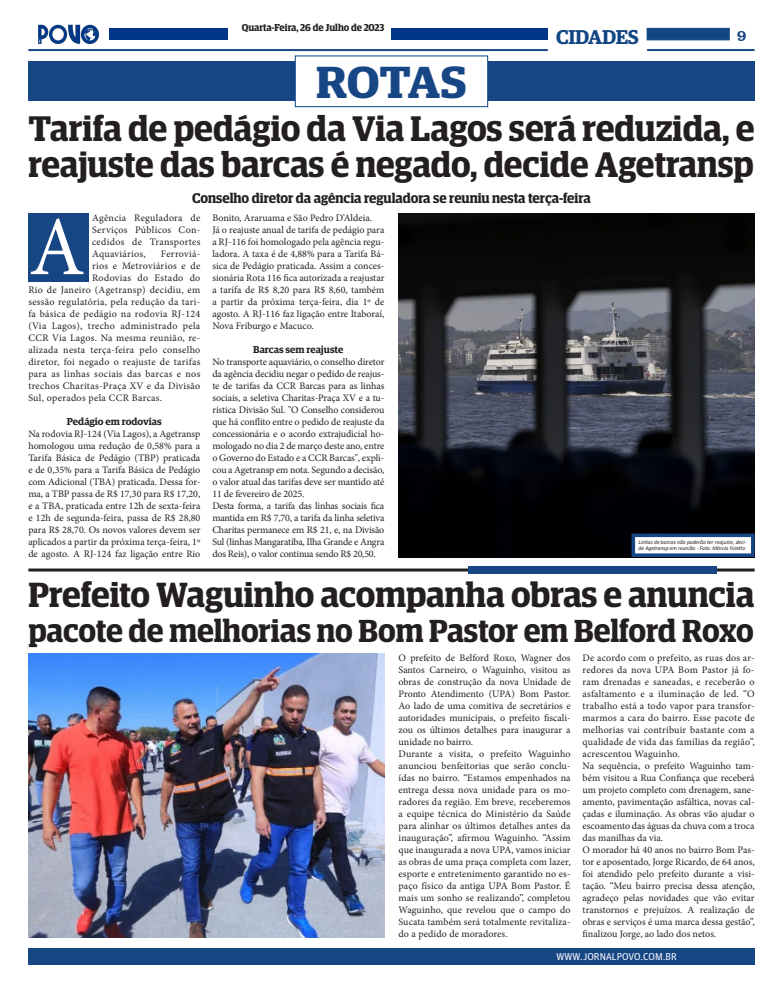
<style>
.page{position:relative;width:783px;height:993px;background:#fff}
.page>*{position:absolute;margin:0;border:0;box-sizing:border-box;transform-origin:0 0}
.t1{font:83.8px "Minion Pro";color:#fff;scale:.96 1}
.t2{font:600 45px "Guardian Egyptian Display";letter-spacing:-.01em;color:#174685;scale:1.1 1}
.t3{font:600 35.6px/35.6px "Guardian Egyptian Display";letter-spacing:-.005em;color:#231f20}
.t4{font:600 35px "Guardian Egyptian Display";letter-spacing:-.005em;color:#231f20}
.t5{font:600 31.9px "Guardian Egyptian Display";letter-spacing:-.005em;color:#231f20}
.t6{font:600 20px "Guardian Egyptian";letter-spacing:-.02em;color:#114683}
.t7{font:16px "Clarendon BT";color:#174685}
.t8{font:600 14px "Guardian Egyptian Display";letter-spacing:-.005em;color:#231f20}
.t9{font:10px/12px "Minion Pro";letter-spacing:.015em;color:#231f20;text-align:justify}
.t10{font:600 10px "Guardian Egyptian";color:#231f20}
.t11{font:600 10px "Guardian Egyptian Display";color:#231f20}
.t12{font:10px "Guardian Agate Sans G1 D Regular";color:#fff}
.t13{font:italic 5.7px/6.5px "Calibri";color:#231f20}
</style>
<div class="page">
<div style="left:28px;top:947px;width:726px;height:17px;background:#174685"></div>
<img style="left:38px;top:24px;width:62px;height:20px">
<div style="left:646px;top:28px;width:83px;height:12px;background:#114683;border:1px solid #114683"></div>
<hr style="left:647px;top:49px;width:107px;height:2px;background:#114683">
<div style="left:391px;top:28px;width:156px;height:12px;background:#003589"></div>
<hr style="left:28px;top:49px;width:519px;height:2px;background:#174685">
<div style="left:109px;top:28px;width:118px;height:12px;background:#003589"></div>
<div style="left:28px;top:61px;width:726px;height:40px;background:#174685"></div>
<div style="left:295px;top:56px;width:192px;height:51px;background:#fff"></div>
<div style="left:295px;top:55px;width:193px;height:52px;border:1px solid #114682"></div>
<hr style="left:28px;top:568px;width:726px;height:3px;background:#231f20">
<div style="left:468px;top:566px;width:248px;height:7px;background:#174685"></div>
<img style="left:398px;top:213px;width:356px;height:344px">
<div style="left:28px;top:213px;width:61px;height:68px;background:#174685"></div>
<div style="left:631px;top:533px;width:123px;height:24px;background:#fff;border:4px solid #174685"></div>
<img style="left:28px;top:653px;width:356px;height:283px">
<p class="t11" style="left:242px;top:22px;width:144px">Quarta-Feira, 26 de Julho de 2023</p>
<p class="t2" style="left:316px;top:57px;width:138px">ROTAS</p>
<h3 class="t6" style="left:556px;top:22px;width:84px">CIDADES</h3>
<h3 class="t7" style="left:736px;top:25px;width:11px">9</h3>
<p class="t3" style="left:28px;top:111px;width:727px">Tarifa de pedágio da Via Lagos será reduzida, e reajuste das barcas é negado, decide Agetransp</p>
<p class="t8" style="left:192px;top:190px;width:400px">Conselho diretor da agência reguladora se reuniu nesta terça-feira</p>
<p class="t9" style="left:92px;top:211px;width:110px">Agência Reguladora de Serviços Públicos Con&shy;cedidos de Transportes Aquaviários,</p>
<p class="t1" style="left:29px;top:191px;width:59px">A</p>
<p class="t9" style="left:161px;top:247px;width:41px">Ferroviá-</p>
<p class="t9" style="left:92px;top:259px;width:110px">rios e Metroviários e de</p>
<p class="t9" style="left:92px;top:271px;width:110px">Rodovias do Estado do</p>
<p class="t9" style="left:28px;top:283px;width:173px">Rio de Janeiro (Agetransp) decidiu, em</p>
<p class="t9" style="left:28px;top:295px;width:173px">sessão regulatória, pela redução da tari-</p>
<p class="t9" style="left:28px;top:307px;width:173px">fa básica de pedágio na rodovia RJ-124</p>
<p class="t9" style="left:28px;top:319px;width:173px">(Via Lagos), trecho administrado pela</p>
<p class="t9" style="left:28px;top:331px;width:173px">CCR Via Lagos. Na mesma reunião, re-</p>
<p class="t9" style="left:28px;top:343px;width:173px">alizada nesta terça-feira pelo conselho</p>
<p class="t9" style="left:28px;top:355px;width:173px">diretor, foi negado o reajuste de tarifas</p>
<p class="t9" style="left:28px;top:367px;width:173px">para as linhas sociais das barcas e nos</p>
<p class="t9" style="left:28px;top:379px;width:173px">trechos Charitas-Praça XV e da Divisão</p>
<p class="t9" style="left:28px;top:391px;width:135px">Sul, operados pela CCR Barcas.</p>
<p class="t10" style="left:67px;top:414px;width:96px">Pedágio em rodovias</p>
<p class="t9" style="left:28px;top:427px;width:173px">Na rodovia RJ-124 (Via Lagos), a Agetransp homologou uma redução de 0,58% para a Tarifa Básica de Pedágio (TBP) praticada e de 0,35% para a Tarifa Básica de Pedágio com Adicional (TBA) praticada. Dessa for&shy;ma, a TBP passa de R$ 17,30 para R$ 17,20, e a TBA, praticada entre 12h de sexta-feira e 12h de segunda-feira, passa de R$ 28,80 para R$ 28,70. Os novos valores devem ser aplicados a partir da próxima terça-feira, 1º de agosto. A RJ-124 faz ligação entre Rio</p>
<p class="t9" style="left:212px;top:211px;width:161px">Bonito, Araruama e São Pedro D’Aldeia.</p>
<p class="t9" style="left:212px;top:223px;width:173px">Já o reajuste anual de tarifa de pedágio para a RJ-116 foi homologado pela agência regu&shy;ladora. A taxa é de 4,88% para a Tarifa Bá&shy;sica de Pedágio praticada. Assim a conces&shy;sionária Rota 116 fica autorizada a reajustar a tarifa de R$ 8,20 para R$ 8,60, também a partir da próxima terça-feira, dia 1º de agosto. A RJ-116 faz ligação entre Itaboraí, Nova Friburgo e Macuco.</p>
<p class="t10" style="left:253px;top:342px;width:92px">Barcas sem reajuste</p>
<p class="t9" style="left:212px;top:355px;width:173px">No transporte aquaviário, o conselho diretor da agência decidiu negar o pedido de reajus&shy;te de tarifas da CCR Barcas para as linhas sociais, a seletiva Charitas-Praça XV e a tu&shy;rística Divisão Sul. "O Conselho considerou que há conflito entre o pedido de reajuste da concessionária e o acordo extrajudicial ho&shy;mologado no dia 2 de março deste ano, entre o Governo do Estado e a CCR Barcas", expli&shy;cou a Agetransp em nota. Segundo a decisão, o valor atual das tarifas deve ser mantido até 11 de fevereiro de 2025.</p>
<p class="t9" style="left:212px;top:499px;width:173px">Desta forma, a tarifa das linhas sociais fica mantida em R$ 7,70, a tarifa da linha seletiva Charitas permanece em R$ 21, e, na Divisão Sul (linhas Mangaratiba, Ilha Grande e Angra dos Reis), o valor continua sendo R$ 20,50.</p>
<p class="t13" style="left:638px;top:538px;width:109px">Linhas de barcas não poderão ter reajuste, deci&shy;de Agetransp em reunião - Foto: Márcia Foletto</p>
<p class="t4" style="left:28px;top:575px;width:727px">Prefeito Waguinho acompanha obras e anuncia</p>
<p class="t5" style="left:28px;top:613px;width:726px">pacote de melhorias no Bom Pastor em Belford Roxo</p>
<p class="t9" style="left:398px;top:651px;width:173px">O prefeito de Belford Roxo, Wagner dos Santos Carneiro, o Waguinho, visitou as obras de construção da nova Unidade de Pronto Atendimento (UPA) Bom Pastor.<br>Ao lado de uma comitiva de secretários e autoridades municipais, o prefeito fiscali&shy;zou os últimos detalhes para inaugurar a unidade no bairro.</p>
<p class="t9" style="left:398px;top:747px;width:173px">Durante a visita, o prefeito Waguinho anunciou benfeitorias que serão conclu&shy;ídas no bairro. “Estamos empenhados na entrega dessa nova unidade para os mo&shy;radores da região. Em breve, receberemos a equipe técnica do Ministério da Saúde para alinhar os últimos detalhes antes da inauguração”, afirmou Waguinho. “Assim que inaugurada a nova UPA, vamos iniciar as obras de uma praça completa com lazer, esporte e entretenimento garantido no es&shy;paço físico da antiga UPA Bom Pastor. É mais um sonho se realizando”, completou Waguinho, que revelou que o campo do Sucata também será totalmente revitaliza&shy;do a pedido de moradores.</p>
<p class="t9" style="left:582px;top:651px;width:173px">De acordo com o prefeito, as ruas dos ar&shy;redores da nova UPA Bom Pastor já fo&shy;ram drenadas e saneadas, e receberão o asfaltamento e a iluminação de led. “O trabalho está a todo vapor para transfor&shy;marmos a cara do bairro. Esse pacote de melhorias vai contribuir bastante com a qualidade de vida das famílias da região”, acrescentou Waguinho.</p>
<p class="t9" style="left:582px;top:759px;width:173px">Na sequência, o prefeito Waguinho tam&shy;bém visitou a Rua Confiança que receberá um projeto completo com drenagem, sane&shy;amento, pavimentação asfáltica, novas cal&shy;çadas e iluminação. As obras vão ajudar o escoamento das águas da chuva com a troca das manilhas da via.</p>
<p class="t9" style="left:582px;top:843px;width:173px">O morador há 40 anos no bairro Bom Pas&shy;tor e aposentado, Jorge Ricardo, de 64 anos, foi atendido pelo prefeito durante a visi&shy;tação. “Meu bairro precisa dessa atenção, agradeço pelas novidades que vão evitar transtornos e prejuízos. A realização de obras e serviços é uma marca dessa gestão”, finalizou Jorge, ao lado dos netos.</p>
<p class="t12" style="left:556px;top:949px;width:122px">WWW.JORNALPOVO.COM.BR</p>
</div>
